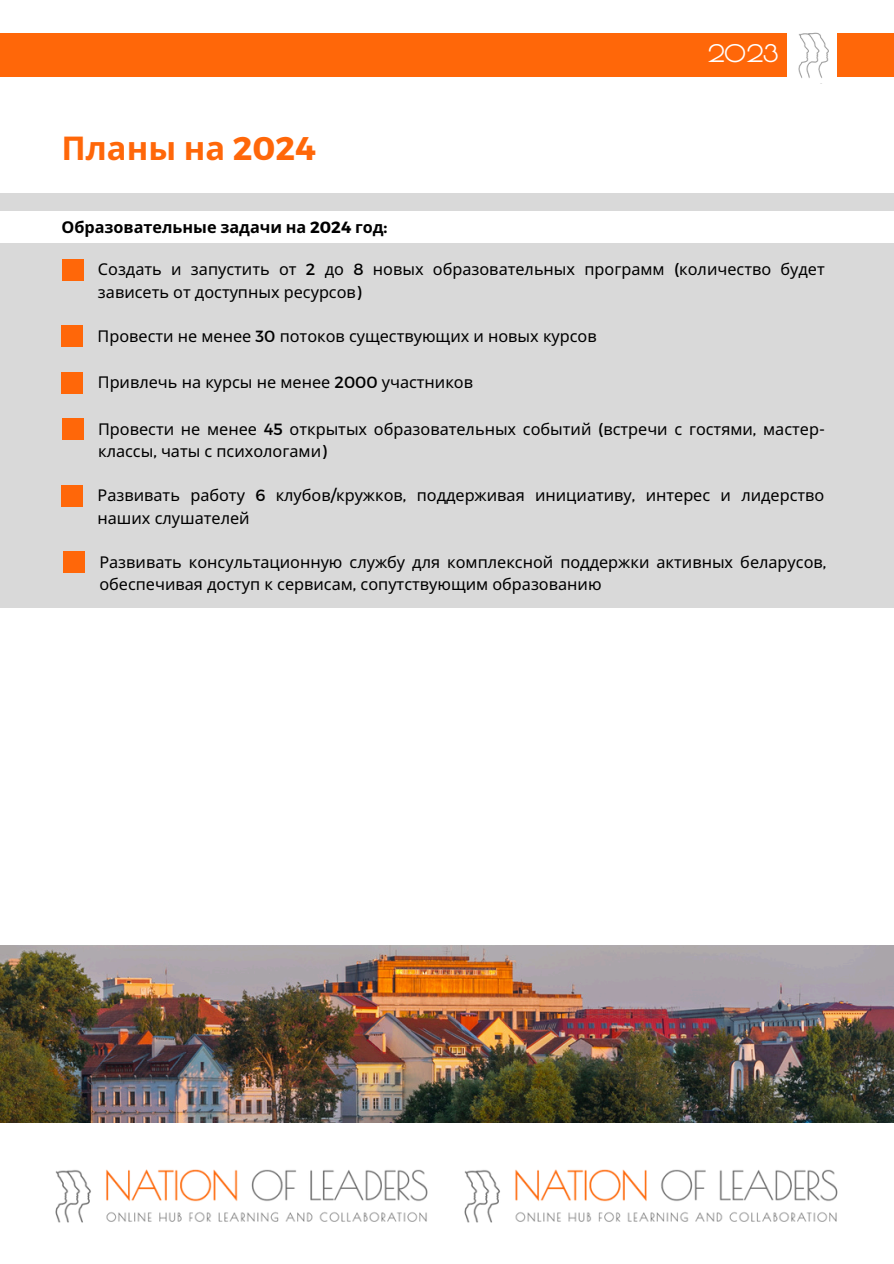
<style>
.page{position:relative;width:894px;height:1264px;background:#fff}
.page>*{position:absolute;margin:0;border:0;box-sizing:border-box;transform-origin:0 0}
.t1{font:700 32.7px "Noto Sans";color:#ff6709}
.t2{font:700 23.7px "Poiret One";color:#fff}
.t3{font:16.2px/22.5px "Noto Sans";color:#000}
.t4{font:700 16.2px "Noto Sans";color:#000}
.s1{font-family:"Montserrat"}
</style>
<div class="page">
<div style="left:0;top:33px;width:786px;height:44px;background:#ff6709"></div>
<img style="left:798px;top:32px;width:31px;height:46px">
<div style="left:836px;top:33px;width:57px;height:44px;background:#ff6709"></div>
<div style="left:0;top:193px;width:893px;height:414px;background:#d9d9d9"></div>
<div style="left:0;top:211px;width:893px;height:32px;background:#fff"></div>
<img style="left:0;top:945px;width:893px;height:177px">
<div style="left:62px;top:259px;width:21px;height:21px;background:#ff6709"></div>
<div style="left:61px;top:325px;width:22px;height:22px;background:#ff6709"></div>
<div style="left:61px;top:372px;width:22px;height:21px;background:#ff6709"></div>
<div style="left:62px;top:418px;width:21px;height:22px;background:#ff6709"></div>
<div style="left:61px;top:485px;width:22px;height:21px;background:#ff6709"></div>
<div style="left:63px;top:551px;width:22px;height:22px;background:#ff6709"></div>
<img style="left:55px;top:1169px;width:783px;height:54px">
<h2 class="t1" style="left:61px;top:124px;width:256px">Планы на <span class="s1">2024</span></h2>
<p class="t4" style="left:61px;top:215px;width:327px">Образовательные задачи на <span class="s1">2024</span> год<span class="s1">:</span></p>
<h1 class="t2" style="left:707px;top:40px;width:73px">2023</h1>
<h3 class="t3" style="left:98px;top:258px;width:728px">Создать и запустить от <span class="s1">2</span> до <span class="s1">8</span> новых образовательных программ <span class="s1">(</span>количество будет зависеть от доступных ресурсов<span class="s1">)</span></h3>
<p class="t3" style="left:97px;top:324px;width:500px">Провести не менее <span class="s1">30</span> потоков существующих и новых курсов</p>
<p class="t3" style="left:98px;top:371px;width:377px">Привлечь на курсы не менее <span class="s1">2000</span> участников</p>
<p class="t3" style="left:98px;top:417px;width:728px">Провести не менее <span class="s1">45</span> открытых образовательных событий <span class="s1">(</span>встречи с гостями<span class="s1">,</span> мастер&shy;классы<span class="s1">,</span> чаты с психологами<span class="s1">)</span></p>
<p class="t3" style="left:97px;top:483px;width:728px">Развивать работу <span class="s1">6</span> клубов<span class="s1">/</span>кружков<span class="s1">,</span> поддерживая инициативу<span class="s1">,</span> интерес и лидерство наших слушателей</p>
<p class="t3" style="left:99px;top:550px;width:728px">Развивать консультационную службу для комплексной поддержки активных беларусов<span class="s1">, </span>обеспечивая доступ к сервисам<span class="s1">,</span> сопутствующим образованию</p>
</div>
